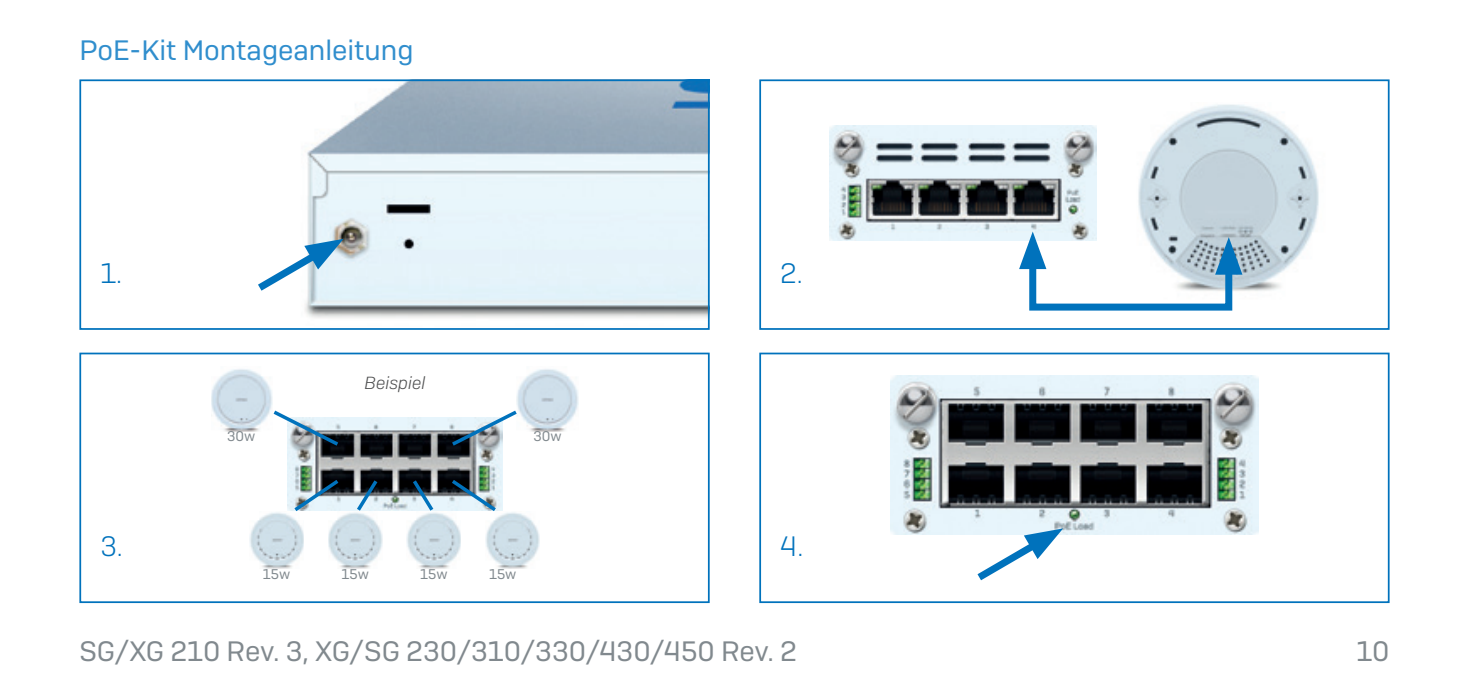
<style>
.page{position:relative;width:1469px;height:695px;background:#fff}
.page>*{position:absolute;margin:0;border:0;box-sizing:border-box;transform-origin:0 0}
.t1{font:28px "Sophos Sans";color:#81898e}
.Page_Header{font:28px "Sophos Sans";color:#308ecd}
.Body_Copy{font:300 28px "Sophos Sans";color:#0072bc}
.t2{font:italic 300 17.5px "Sophos Sans";color:#4b4c4d}
.Note{font:14px "Sophos Sans";color:#81898e}
</style>
<div class="page">
<img style="left:829px;top:125px;width:267px;height:116px">
<img style="left:1138px;top:104px;width:181px;height:187px">
<div style="left:759px;top:79px;width:630px;height:251px;border:2px solid #0072bc"></div>
<img style="left:305px;top:82px;width:401px;height:236px">
<div style="left:79px;top:79px;width:630px;height:251px;border:2px solid #0072bc"></div>
<div style="left:79px;top:352px;width:630px;height:251px;border:2px solid #0072bc"></div>
<img style="left:890px;top:375px;width:368px;height:159px">
<div style="left:759px;top:352px;width:630px;height:251px;border:2px solid #0072bc"></div>
<svg style="left:258px;top:239px;width:85px;height:58px"></svg>
<svg style="left:1019px;top:231px;width:223px;height:80px"></svg>
<svg style="left:969px;top:528px;width:94px;height:53px"></svg>
<img style="left:287px;top:417px;width:216px;height:93px">
<img style="left:485px;top:512px;width:54px;height:56px">
<img style="left:517px;top:369px;width:61px;height:62px">
<img style="left:211px;top:369px;width:61px;height:62px">
<img style="left:250px;top:512px;width:53px;height:56px">
<img style="left:328px;top:512px;width:54px;height:56px">
<img style="left:407px;top:513px;width:54px;height:55px">
<svg style="left:270px;top:407px;width:72px;height:41px"></svg>
<svg style="left:448px;top:407px;width:72px;height:41px"></svg>
<svg style="left:448px;top:476px;width:52px;height:38px;background:#96abb1"></svg>
<svg style="left:290px;top:476px;width:52px;height:38px;background:#99aeb5"></svg>
<svg style="left:353px;top:476px;width:28px;height:38px"></svg>
<svg style="left:409px;top:476px;width:28px;height:38px"></svg>
<p class="Page_Header" style="left:79px;top:33px;width:336px">PoE-Kit Montageanleitung</p>
<p class="Body_Copy" style="left:100px;top:256px;width:23px">1.</p>
<p class="Body_Copy" style="left:100px;top:529px;width:24px">3.</p>
<p class="t2" style="left:364px;top:372px;width:62px">Beispiel</p>
<p class="Note" style="left:227px;top:427px;width:30px">30w</p>
<p class="Note" style="left:533px;top:427px;width:30px">30w</p>
<p class="Note" style="left:263px;top:565px;width:29px">15w</p>
<p class="Note" style="left:341px;top:565px;width:29px">15w</p>
<p class="Note" style="left:420px;top:565px;width:29px">15w</p>
<p class="Note" style="left:489px;top:565px;width:29px">15w</p>
<p class="Body_Copy" style="left:780px;top:256px;width:24px">2.</p>
<p class="Body_Copy" style="left:780px;top:530px;width:24px">4.</p>
<p class="t1" style="left:79px;top:635px;width:719px">SG/XG 210 Rev. 3, XG/SG 230/310/330/430/450 Rev. 2</p>
<p class="t1" style="left:1356px;top:635px;width:35px">10</p>
</div>
